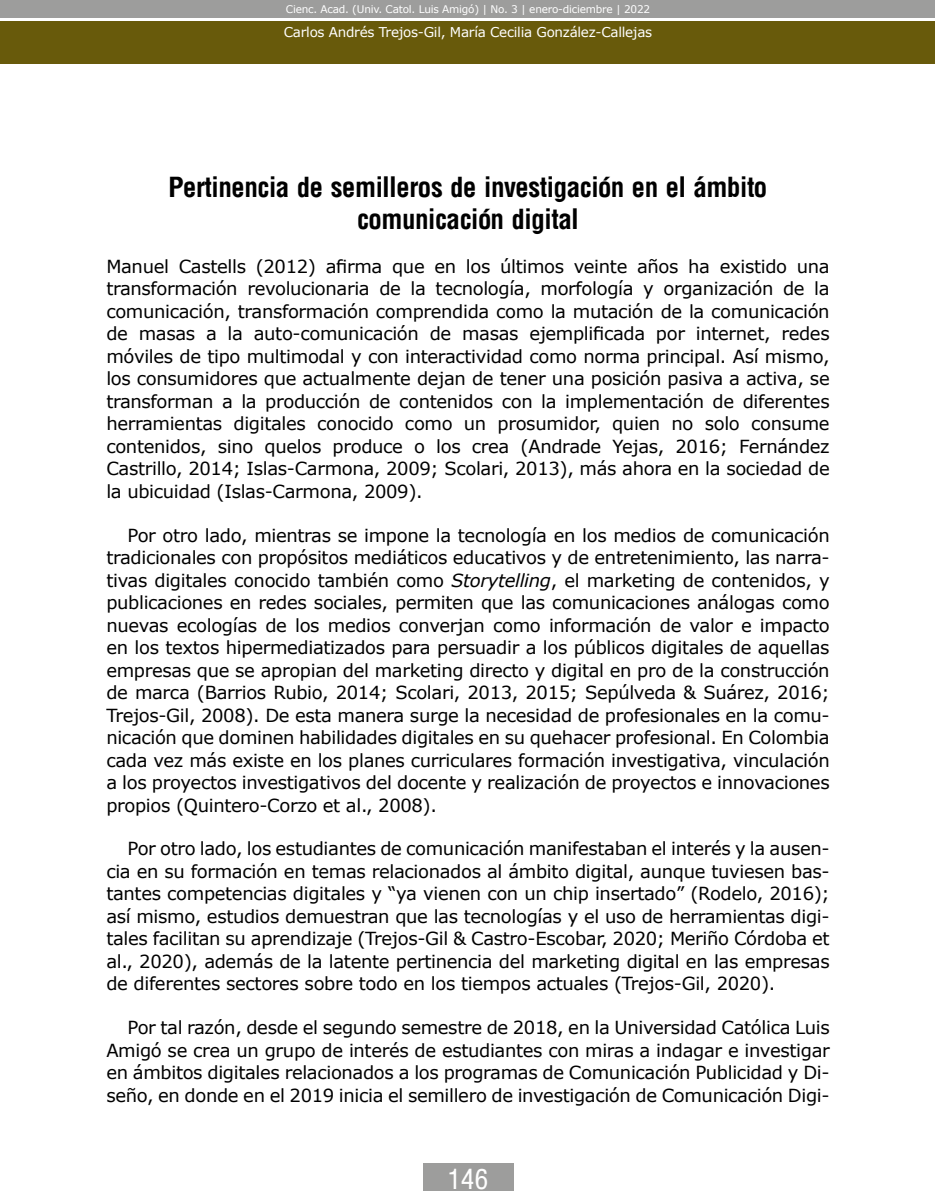
<style>
.page{position:relative;width:936px;height:1191px;background:#fff}
.page>*{position:absolute;margin:0;border:0;box-sizing:border-box;transform-origin:0 0}
.t1{font:700 condensed 27px/32.4px "Arena";letter-spacing:-.02em;color:#000;text-align:center}
.t2{font:27px "Arena Condensed";color:#fff}
.t3{font:18px/22.5px "Verdana";letter-spacing:-.02em;color:#000;text-align:justify}
.t4{font:13.5px "Verdana";letter-spacing:-.02em;color:#fff}
.t5{font:10.5px "Verdana";letter-spacing:-.02em;color:#fff}
.s1{font-style:italic}
</style>
<div class="page">
<div style="left:0;top:21px;width:934px;height:43px;background:#685a0b"></div>
<div style="left:0;top:0;width:934px;height:18px;background:#9d9d9c"></div>
<div style="left:423px;top:1163px;width:90px;height:28px;background:#9d9d9c"></div>
<p class="t5" style="left:286px;top:2px;width:366px">Cienc. Acad. (Univ. Catol. Luis Amigó) | No. 3 | enero-diciembre | 2022</p>
<p class="t4" style="left:284px;top:23px;width:370px">Carlos Andrés Trejos-Gil, María Cecilia González-Callejas</p>
<h1 class="t1" style="left:168px;top:170px;width:600px">Pertinencia de semilleros de investigación en el ámbito comunicación digital</h1>
<p class="t3" style="left:106px;top:255px;width:724px">Manuel Castells (2012) afirma que en los últimos veinte años ha existido una transformación revolucionaria de la tecnología, morfología y organización de la comunicación, transformación comprendida como la mutación de la comunicación de masas a la auto-comunicación de masas ejemplificada por internet, redes móviles de tipo multimodal y con interactividad como norma principal. Así mismo, los consumidores que actualmente dejan de tener una posición pasiva a activa, se transforman a la producción de contenidos con la implementación de diferentes herramientas digitales conocido como un prosumidor, quien no solo consume contenidos, sino quelos produce o los crea (Andrade Yejas, 2016; Fernández Castrillo, 2014; Islas-Carmona, 2009; Scolari, 2013), más ahora en la sociedad de la ubicuidad (Islas-Carmona, 2009).</p>
<p class="t3" style="left:106px;top:523px;width:725px;text-indent:21px">Por otro lado, mientras se impone la tecnología en los medios de comunicación tradicionales con propósitos mediáticos educativos y de entretenimiento, las narra&shy;tivas digitales conocido también como <span class="s1">Storytelling</span>, el marketing de contenidos, y publicaciones en redes sociales, permiten que las comunicaciones análogas como nuevas ecologías de los medios converjan como información de valor e impacto en los textos hipermediatizados para persuadir a los públicos digitales de aquellas empresas que se apropian del marketing directo y digital en pro de la construcción de marca (Barrios Rubio, 2014; Scolari, 2013, 2015; Sepúlveda &amp; Suárez, 2016; Trejos-Gil, 2008). De esta manera surge la necesidad de profesionales en la comu&shy;nicación que dominen habilidades digitales en su quehacer profesional. En Colombia cada vez más existe en los planes curriculares formación investigativa, vinculación a los proyectos investigativos del docente y realización de proyectos e innovaciones propios (Quintero-Corzo et al., 2008).</p>
<p class="t3" style="left:106px;top:837px;width:725px;text-indent:21px">Por otro lado, los estudiantes de comunicación manifestaban el interés y la ausen&shy;cia en su formación en temas relacionados al ámbito digital, aunque tuviesen bas&shy;tantes competencias digitales y “ya vienen con un chip insertado” (Rodelo, 2016); así mismo, estudios demuestran que las tecnologías y el uso de herramientas digi&shy;tales facilitan su aprendizaje (Trejos-Gil &amp; Castro-Escobar, 2020; Meriño Córdoba et al., 2020), además de la latente pertinencia del marketing digital en las empresas de diferentes sectores sobre todo en los tiempos actuales (Trejos-Gil, 2020).</p>
<p class="t3" style="left:106px;top:1016px;width:725px;text-indent:21px">Por tal razón, desde el segundo semestre de 2018, en la Universidad Católica Luis Amigó se crea un grupo de interés de estudiantes con miras a indagar e investigar en ámbitos digitales relacionados a los programas de Comunicación Publicidad y Di&shy;seño, en donde en el 2019 inicia el semillero de investigación de Comunicación Digi-</p>
<h1 class="t2" style="left:447px;top:1163px;width:42px">146</h1>
</div>
